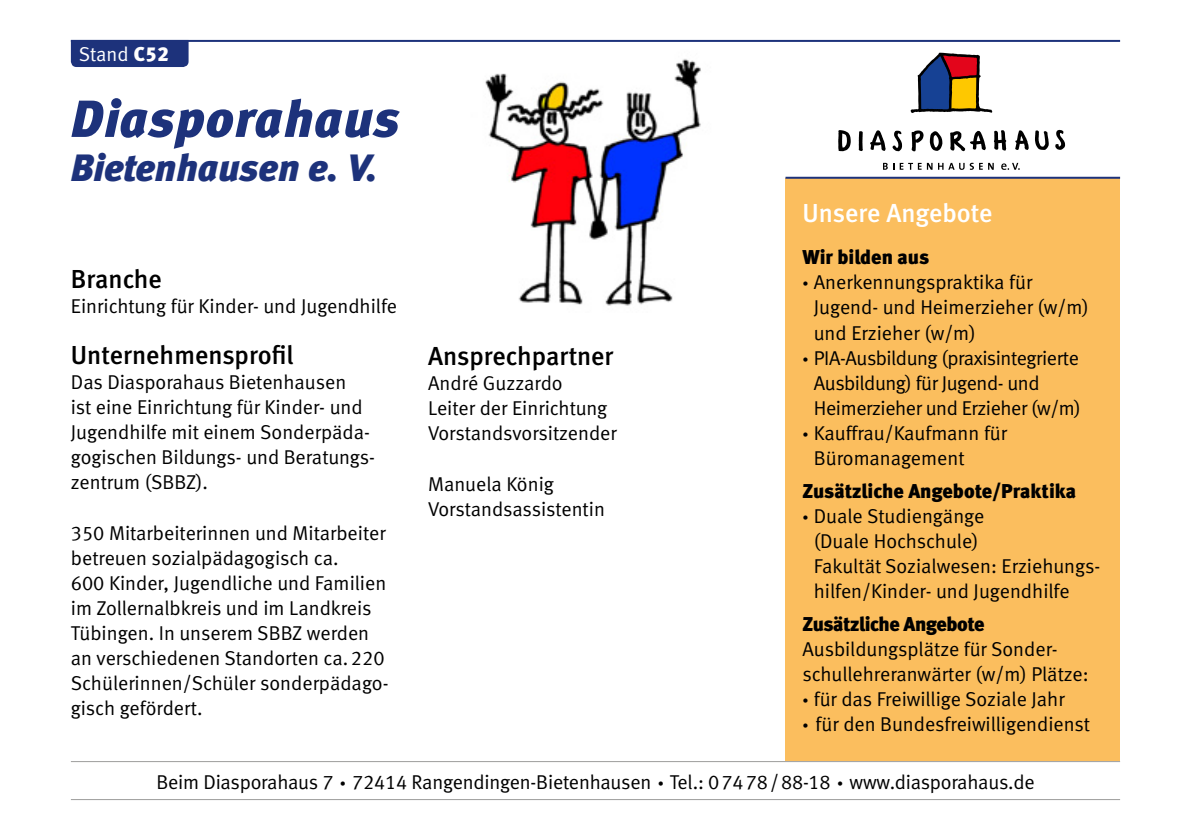
<style>
.page{position:relative;width:1191px;height:840px;background:#fff}
.page>*{position:absolute;margin:0;border:0;box-sizing:border-box;transform-origin:0 0}
.t1{font:italic 52px "Meta Black LF";letter-spacing:.02em;color:#1d327b}
.t2{font:italic 38px "Meta Black LF";letter-spacing:-.005em;color:#1d327b}
.t3{font:26px "Meta Medium LF";color:#000}
.t4{font:26px "Meta Medium LF";letter-spacing:-.005em;color:#fff}
.t5{font:20px/25px "Meta Normal LF";color:#000}
.t6{font:20px "Meta Black LF";letter-spacing:-.005em;color:#000}
.t7{font:20px "Meta Normal LF";letter-spacing:-.025em;color:#000}
.t8{font:20px "Meta Normal LF";letter-spacing:-.02em;color:#000}
.t9{font:20px "Meta Normal LF";color:#fff}
.s1{font-family:"Meta Black LF"}
</style>
<div class="page">
<div style="left:785px;top:179px;width:335px;height:581px;background:#fbbe5e"></div>
<img style="left:485px;top:59px;width:216px;height:247px">
<div style="left:71px;top:42px;width:118px;height:25px;background:#1d327b"></div>
<hr style="left:71px;top:40px;width:1049px;height:2px;background:#1d327b">
<hr style="left:71px;top:760px;width:1049px;height:1px;background:#9d9d9c">
<hr style="left:71px;top:798px;width:1049px;height:1px;background:#9d9d9c">
<hr style="left:785px;top:177px;width:335px;height:2px;background:#1d327b">
<svg style="left:838px;top:130px;width:12px;height:21px"></svg>
<svg style="left:1055px;top:130px;width:10px;height:20px"></svg>
<svg style="left:870px;top:130px;width:15px;height:21px"></svg>
<svg style="left:994px;top:130px;width:12px;height:21px"></svg>
<svg style="left:1015px;top:130px;width:14px;height:20px"></svg>
<svg style="left:1035px;top:130px;width:13px;height:20px"></svg>
<svg style="left:911px;top:130px;width:12px;height:21px"></svg>
<svg style="left:892px;top:131px;width:10px;height:20px"></svg>
<svg style="left:858px;top:131px;width:5px;height:20px"></svg>
<svg style="left:929px;top:131px;width:13px;height:20px"></svg>
<svg style="left:950px;top:131px;width:35px;height:20px"></svg>
<svg style="left:883px;top:163px;width:4px;height:7px"></svg>
<svg style="left:893px;top:163px;width:28px;height:7px"></svg>
<svg style="left:927px;top:163px;width:5px;height:7px"></svg>
<svg style="left:938px;top:163px;width:44px;height:7px"></svg>
<svg style="left:988px;top:163px;width:5px;height:7px"></svg>
<svg style="left:1001px;top:163px;width:18px;height:7px"></svg>
<svg style="left:910px;top:53px;width:82px;height:60px"></svg>
<p class="t9" style="left:79px;top:42px;width:91px">Stand <span class="s1">C52</span></p>
<h1 class="t1" style="left:71px;top:87px;width:330px">Diasporahaus</h1>
<h2 class="t2" style="left:71px;top:145px;width:308px">Bietenhausen e. V.</h2>
<h3 class="t4" style="left:802px;top:197px;width:192px">Unsere Angebote</h3>
<p class="t6" style="left:802px;top:245px;width:128px">Wir bilden aus</p>
<p class="t5" style="left:802px;top:269px;width:231px"><span class="s1">·</span> Anerkennungspraktika für</p>
<p class="t5" style="left:814px;top:294px;width:276px">Jugend- und Heimerzieher (w/m)</p>
<p class="t5" style="left:814px;top:319px;width:163px">und Erzieher (w/m)</p>
<p class="t7" style="left:802px;top:346px;width:278px"><span class="s1">·</span> PIA-Ausbildung (praxisintegrierte</p>
<p class="t7" style="left:814px;top:371px;width:227px">Ausbildung) für Jugend- und</p>
<p class="t8" style="left:814px;top:396px;width:268px">Heimerzieher und Erzieher (w/m)</p>
<p class="t5" style="left:802px;top:419px;width:206px"><span class="s1">·</span> Kauffrau/Kaufmann für</p>
<p class="t5" style="left:814px;top:444px;width:152px">Büromanagement</p>
<p class="t6" style="left:802px;top:478px;width:275px">Zusätzliche Angebote/Praktika</p>
<p class="t5" style="left:814px;top:502px;width:288px;text-indent:-11px"><span class="s1">·</span> Duale Studiengänge<br>(Duale Hochschule)<br>Fakultät Sozialwesen: Erziehungs&shy;hilfen/Kinder- und Jugendhilfe</p>
<p class="t6" style="left:802px;top:611px;width:183px">Zusätzliche Angebote</p>
<p class="t5" style="left:802px;top:635px;width:289px">Ausbildungsplätze für Sonder&shy;schullehreranwärter (w/m) Plätze: <span class="s1">·</span> für das Freiwillige Soziale Jahr<br><span class="s1">·</span> für den Bundesfreiwilligendienst</p>
<p class="t5" style="left:157px;top:768px;width:879px">Beim Diasporahaus 7 <span class="s1">·</span> 72414 Rangendingen-Bietenhausen <span class="s1">·</span> Tel.: 07478/88-18 <span class="s1">·</span> www.diasporahaus.de</p>
<h3 class="t3" style="left:71px;top:264px;width:93px">Branche</h3>
<p class="t5" style="left:71px;top:293px;width:328px">Einrichtung für Kinder- und Jugendhilfe</p>
<h3 class="t3" style="left:71px;top:340px;width:224px">Unternehmensprofil</h3>
<h3 class="t3" style="left:428px;top:341px;width:187px">Ansprechpartner</h3>
<p class="t5" style="left:428px;top:370px;width:190px">André Guzzardo<br>Leiter der Einrichtung<br>Vorstandsvorsitzender</p>
<p class="t5" style="left:428px;top:470px;width:178px">Manuela König<br>Vorstandsassistentin</p>
<p class="t5" style="left:71px;top:369px;width:304px">Das Diasporahaus Bietenhausen<br>ist eine Einrichtung für Kinder- und<br>Jugendhilfe mit einem Sonderpäda&shy;gogischen Bildungs- und Beratungs&shy;zentrum (SBBZ).</p>
<p class="t5" style="left:71px;top:519px;width:319px">350 Mitarbeiterinnen und Mitarbeiter betreuen sozialpädagogisch ca.<br>600 Kinder, Jugendliche und Familien im Zollernalbkreis und im Landkreis Tübingen. In unserem SBBZ werden an verschiedenen Standorten ca. 220<br>Schülerinnen/Schüler sonderpädago&shy;gisch gefördert.</p>
</div>
